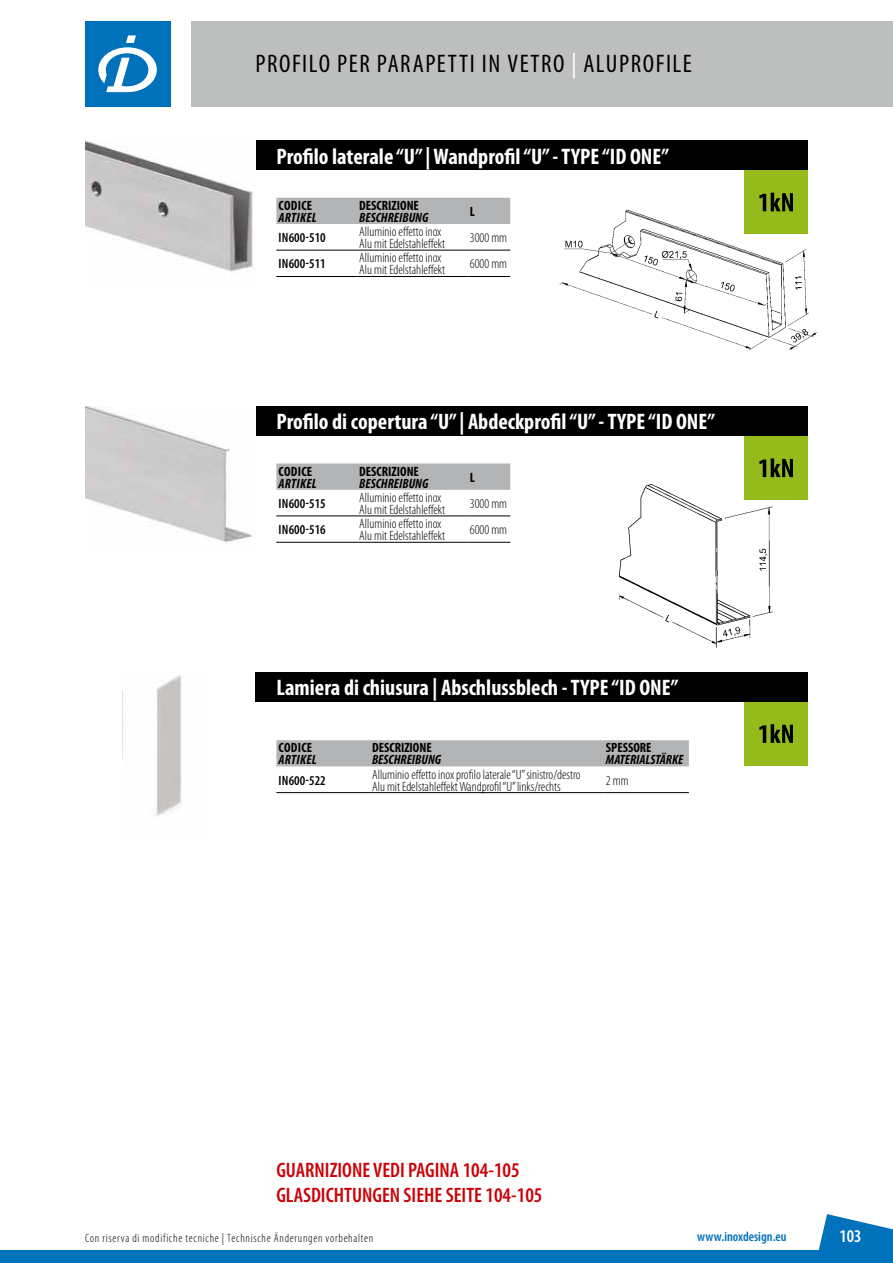
<style>
.page{position:relative;width:893px;height:1263px;background:#fff}
.page>*{position:absolute;margin:0;border:0;box-sizing:border-box;transform-origin:0 0}
.t1{font:condensed 25.5px "Myriad Pro";letter-spacing:.06em;color:#000}
.t2{font:700 condensed 22.5px "Myriad Pro";color:#fff}
.t3{font:600 condensed 21px/25.5px "Myriad Pro";color:#cc0106}
.t4{font:600 condensed 18px "Myriad Pro";color:#fff}
.t5{font:300 condensed 13.5px/12px "Myriad Pro";color:#000}
.t6{font:700 condensed 13.5px "Myriad Pro";color:#000}
.t7{font:italic 700 condensed 13.5px "Myriad Pro";color:#000}
.t8{font:600 condensed 13.5px "Myriad Pro";color:#000}
.t9{font:italic 700 condensed 13.5px "Myriad Pro";letter-spacing:.02em;color:#000}
.t10{font:600 condensed 13.5px "Myriad Pro";color:#0071bb}
.t11{font:300 condensed 12px "Myriad Pro";letter-spacing:.06em;color:#000}
.s1{color:#fff}
</style>
<div class="page">
<svg style="left:818px;top:1214px;width:75px;height:36px"></svg>
<div style="left:191px;top:21px;width:702px;height:85px;background:#bdbebe"></div>
<div style="left:0;top:1250px;width:893px;height:13px;background:#0071bb"></div>
<div style="left:85px;top:21px;width:85px;height:85px;background:#0071bb"></div>
<svg style="left:98px;top:35px;width:59px;height:57px"></svg>
<div style="left:255px;top:140px;width:553px;height:30px;background:#000"></div>
<div style="left:255px;top:406px;width:553px;height:30px;background:#000"></div>
<svg style="left:276px;top:198px;width:234px;height:52px"></svg>
<hr style="left:276px;top:250px;width:81px;height:1px;background:#000">
<hr style="left:276px;top:276px;width:81px;height:1px;background:#000">
<hr style="left:357px;top:250px;width:111px;height:1px;background:#000">
<hr style="left:468px;top:250px;width:42px;height:1px;background:#000">
<hr style="left:357px;top:276px;width:111px;height:1px;background:#000">
<hr style="left:468px;top:276px;width:42px;height:1px;background:#000">
<svg style="left:276px;top:463px;width:234px;height:79px"></svg>
<hr style="left:276px;top:515px;width:81px;height:1px;background:#000">
<hr style="left:276px;top:542px;width:81px;height:1px;background:#000">
<hr style="left:357px;top:515px;width:111px;height:1px;background:#000">
<hr style="left:468px;top:515px;width:42px;height:1px;background:#000">
<hr style="left:357px;top:542px;width:111px;height:1px;background:#000">
<hr style="left:468px;top:542px;width:42px;height:1px;background:#000">
<img style="left:559px;top:209px;width:258px;height:142px">
<img style="left:618px;top:484px;width:155px;height:164px">
<img style="left:85px;top:140px;width:168px;height:132px">
<img style="left:85px;top:406px;width:168px;height:137px">
<div style="left:744px;top:436px;width:64px;height:64px;background:#94ba1c"></div>
<svg style="left:759px;top:458px;width:34px;height:19px"></svg>
<div style="left:744px;top:702px;width:64px;height:63px;background:#94ba1c"></div>
<svg style="left:759px;top:724px;width:34px;height:19px"></svg>
<div style="left:744px;top:170px;width:64px;height:64px;background:#94ba1c"></div>
<svg style="left:759px;top:193px;width:34px;height:18px"></svg>
<div style="left:255px;top:672px;width:553px;height:30px;background:#000"></div>
<img style="left:156px;top:675px;width:26px;height:141px">
<svg style="left:276px;top:740px;width:413px;height:27px;background:#b5b6b7"></svg>
<hr style="left:276px;top:792px;width:94px;height:1px;background:#000">
<hr style="left:370px;top:792px;width:234px;height:1px;background:#000">
<hr style="left:604px;top:792px;width:85px;height:1px;background:#000">
<h1 class="t1" style="left:255px;top:48px;width:438px">PROFILO PER PARAPETTI IN VETRO <span class="s1">|</span> ALUPROFILE</h1>
<h2 class="t2" style="left:276px;top:142px;width:394px">Profilo laterale “U” | Wandprofil “U” - TYPE “ID ONE”</h2>
<p class="t6" style="left:279px;top:197px;width:35px">CODICE</p>
<p class="t9" style="left:279px;top:209px;width:39px">ARTIKEL</p>
<p class="t6" style="left:359px;top:197px;width:61px">DESCRIZIONE</p>
<p class="t7" style="left:359px;top:209px;width:71px">BESCHREIBUNG</p>
<p class="t6" style="left:470px;top:203px;width:7px">L</p>
<p class="t8" style="left:279px;top:229px;width:49px">IN600-510</p>
<p class="t5" style="left:359px;top:226px;width:87px">Alluminio effetto inox<br>Alu mit Edelstahleffekt</p>
<p class="t5" style="left:470px;top:232px;width:39px">3000 mm</p>
<p class="t8" style="left:279px;top:256px;width:49px">IN600-511</p>
<p class="t5" style="left:359px;top:252px;width:87px">Alluminio effetto inox<br>Alu mit Edelstahleffekt</p>
<p class="t5" style="left:470px;top:258px;width:39px">6000 mm</p>
<h2 class="t2" style="left:276px;top:408px;width:440px">Profilo di copertura “U” | Abdeckprofil “U” - TYPE “ID ONE”</h2>
<p class="t6" style="left:279px;top:463px;width:35px">CODICE</p>
<p class="t9" style="left:279px;top:475px;width:39px">ARTIKEL</p>
<p class="t6" style="left:359px;top:463px;width:61px">DESCRIZIONE</p>
<p class="t7" style="left:359px;top:475px;width:71px">BESCHREIBUNG</p>
<p class="t6" style="left:470px;top:469px;width:7px">L</p>
<p class="t8" style="left:279px;top:495px;width:49px">IN600-515</p>
<p class="t5" style="left:359px;top:492px;width:87px">Alluminio effetto inox<br>Alu mit Edelstahleffekt</p>
<p class="t5" style="left:470px;top:498px;width:39px">3000 mm</p>
<p class="t8" style="left:279px;top:521px;width:49px">IN600-516</p>
<p class="t5" style="left:359px;top:518px;width:87px">Alluminio effetto inox<br>Alu mit Edelstahleffekt</p>
<p class="t5" style="left:470px;top:524px;width:39px">6000 mm</p>
<h2 class="t2" style="left:276px;top:674px;width:403px">Lamiera di chiusura | Abschlussblech - TYPE “ID ONE”</h2>
<p class="t6" style="left:279px;top:739px;width:35px">CODICE</p>
<p class="t9" style="left:279px;top:751px;width:39px">ARTIKEL</p>
<p class="t6" style="left:372px;top:739px;width:61px">DESCRIZIONE</p>
<p class="t7" style="left:372px;top:751px;width:71px">BESCHREIBUNG</p>
<p class="t6" style="left:606px;top:739px;width:47px">SPESSORE</p>
<p class="t7" style="left:606px;top:751px;width:79px">MATERIALSTÄRKE</p>
<p class="t8" style="left:279px;top:772px;width:49px">IN600-522</p>
<p class="t5" style="left:372px;top:768px;width:210px">Alluminio effetto inox profilo laterale “U” sinistro/destro<br>Alu mit Edelstahleffekt Wandprofil “U” links/rechts</p>
<p class="t5" style="left:606px;top:774px;width:24px">2 mm</p>
<h3 class="t3" style="left:276px;top:1156px;width:268px">GUARNIZIONE VEDI PAGINA 104-105<br>GLASDICHTUNGEN SIEHE SEITE 104-105</h3>
<p class="t11" style="left:85px;top:1232px;width:290px">Con riserva di modifiche tecniche | Technische Änderungen vorbehalten</p>
<p class="t10" style="left:697px;top:1228px;width:91px">www.inoxdesign.eu</p>
<h3 class="t4" style="left:839px;top:1225px;width:24px">103</h3>
</div>
